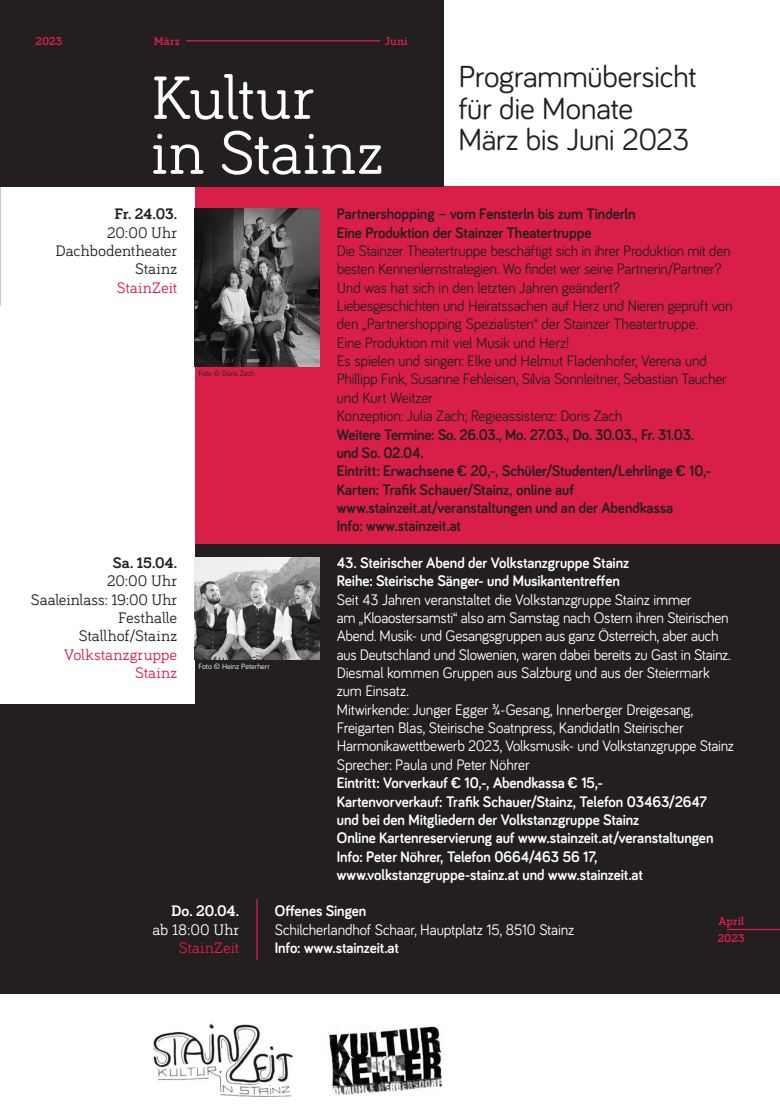
<style>
.page{position:relative;width:780px;height:1117px;background:#fff}
.page>*{position:absolute;margin:0;border:0;box-sizing:border-box;transform-origin:0 0}
.t1{font:62.75px/55px "Bariol Serif";color:#fff}
.t2{font:31.38px/31.4px "Bariol";letter-spacing:-.015em;color:#231f20}
.t3{font:15.75px/18.4px "Bariol";letter-spacing:-.015em;color:#fff;scale:.95 1}
.t4{font:15.75px/18.4px "Bariol";letter-spacing:-.015em;color:#231f20;scale:.95 1}
.t5{font:700 15.75px/18.4px "Bariol";letter-spacing:-.005em;color:#fff;scale:.95 1}
.t6{font:700 15.75px/18.4px "Bariol";letter-spacing:-.005em;color:#231f20;scale:.95 1}
.t7{font:15.75px/18.4px "Bariol Serif";color:#231f20;text-align:right}
.t8{font:15.75px/18.4px "Bariol Serif";letter-spacing:.005em;color:#d91e47;text-align:right}
.t9{font:700 15.75px "Bariol Serif";letter-spacing:.005em;color:#231f20}
.t10{font:15.75px "Bariol Serif";letter-spacing:.005em;color:#fff}
.t11{font:700 15.75px "Bariol Serif";color:#fff}
.t12{font:700 11.75px "Bariol Serif";letter-spacing:.005em;color:#d91e47}
.t13{font:7.88px "Bariol";color:#fff}
.t14{font:7.88px "Bariol";color:#231f20}
</style>
<div class="page">
<div style="left:0;top:703px;width:198px;height:290px;background:#231f20"></div>
<div style="left:195px;top:544px;width:585px;height:449px;background:#231f20"></div>
<div style="left:195px;top:186px;width:585px;height:358px;background:#d91e47"></div>
<div style="left:0;top:0;width:443px;height:186px;background:#231f20"></div>
<img style="left:153px;top:1024px;width:140px;height:73px">
<img style="left:329px;top:1026px;width:114px;height:69px">
<hr style="left:727px;top:928px;width:53px;height:1px;background:#d91e47">
<hr style="left:256px;top:898px;width:2px;height:61px;background:#d91e47">
<hr style="left:186px;top:40px;width:193px;height:1px;background:#d91e47">
<img style="left:195px;top:209px;width:124px;height:157px">
<img style="left:195px;top:557px;width:124px;height:102px">
<p class="t12" style="left:35px;top:33px;width:28px">2023</p>
<p class="t12" style="left:154px;top:33px;width:28px">März</p>
<p class="t12" style="left:385px;top:33px;width:24px">Juni</p>
<h2 class="t2" style="left:458px;top:59px;width:240px">Programmübersicht für die Monate<br>März bis Juni 2023</h2>
<h1 class="t1" style="left:151px;top:66px;width:234px">Kultur in Stainz</h1>
<p class="t6" style="left:337px;top:204px;width:316px">Partnershopping – vom Fensterln bis zum Tinderln<br>Eine Produktion der Stainzer Theatertruppe</p>
<p class="t4" style="left:337px;top:241px;width:418px">Die Stainzer Theatertruppe beschäftigt sich in ihrer Produktion mit den besten Kennenlernstrategien. Wo findet wer seine Partnerin/Partner?<br>Und was hat sich in den letzten Jahren geändert?<br>Liebesgeschichten und Heiratssachen auf Herz und Nieren geprüft von den „Partnershopping Spezialisten“ der Stainzer Theatertruppe.<br>Eine Produktion mit viel Musik und Herz!<br>Es spielen und singen: Elke und Helmut Fladenhofer, Verena und Phillipp Fink, Susanne Fehleisen, Silvia Sonnleitner, Sebastian Taucher und Kurt Weitzer<br>Konzeption: Julia Zach; Regieassistenz: Doris Zach</p>
<p class="t6" style="left:337px;top:424px;width:396px">Weitere Termine: So. 26.03., Mo. 27.03., Do. 30.03., Fr. 31.03. und So. 02.04.<br>Eintritt: Erwachsene € 20,-, Schüler/Studenten/Lehrlinge € 10,- Karten: Trafik Schauer/Stainz, online auf www.stainzeit.at/veranstaltungen und an der Abendkassa<br>Info: www.stainzeit.at</p>
<p class="t5" style="left:337px;top:552px;width:309px">43. Steirischer Abend der Volkstanzgruppe Stainz<br>Reihe: Steirische Sänger- und Musikantentreffen</p>
<p class="t3" style="left:337px;top:589px;width:419px">Seit 43 Jahren veranstaltet die Volkstanzgruppe Stainz immer<br>am „Kloaostersamsti“ also am Samstag nach Ostern ihren Steirischen Abend. Musik- und Gesangsgruppen aus ganz Österreich, aber auch aus Deutschland und Slowenien, waren dabei bereits zu Gast in Stainz.<br>Diesmal kommen Gruppen aus Salzburg und aus der Steiermark zum Einsatz.<br>Mitwirkende: Junger Egger ¾-Gesang, Innerberger Dreigesang, Freigarten Blas, Steirische Soatnpress, KandidatIn Steirischer Harmonikawettbewerb 2023, Volksmusik- und Volkstanzgruppe Stainz Sprecher: Paula und Peter Nöhrer</p>
<p class="t5" style="left:337px;top:772px;width:398px">Eintritt: Vorverkauf € 10,-, Abendkassa € 15,-<br>Kartenvorverkauf: Trafik Schauer/Stainz, Telefon 03463/2647 und bei den Mitgliedern der Volkstanzgruppe Stainz<br>Online Kartenreservierung auf www.stainzeit.at/veranstaltungen Info: Peter Nöhrer, Telefon 0664/463 56 17, www.volkstanzgruppe-stainz.at und www.stainzeit.at</p>
<p class="t9" style="left:114px;top:203px;width:64px">Fr. 24.03.</p>
<p class="t7" style="left:55px;top:222px;width:123px">20:00 Uhr<br>Dachbodentheater<br>Stainz</p>
<p class="t8" style="left:117px;top:277px;width:62px">StainZeit</p>
<p class="t14" style="left:198px;top:368px;width:58px">Foto © Doris Zach</p>
<p class="t9" style="left:113px;top:551px;width:66px">Sa. 15.04.</p>
<p class="t7" style="left:31px;top:570px;width:148px">20:00 Uhr<br>Saaleinlass: 19:00 Uhr<br>Festhalle<br>Stallhof/Stainz</p>
<p class="t8" style="left:64px;top:644px;width:114px">Volkstanzgruppe<br>Stainz</p>
<p class="t13" style="left:198px;top:661px;width:73px">Foto © Heinz Peterherr</p>
<p class="t11" style="left:171px;top:900px;width:70px">Do. 20.04.</p>
<p class="t10" style="left:152px;top:918px;width:88px">ab 18:00 Uhr</p>
<p class="t8" style="left:179px;top:937px;width:62px">StainZeit</p>
<p class="t5" style="left:275px;top:901px;width:98px">Offenes Singen</p>
<p class="t3" style="left:275px;top:919px;width:317px">Schilcherlandhof Schaar, Hauptplatz 15, 8510 Stainz</p>
<p class="t5" style="left:275px;top:937px;width:132px">Info: www.stainzeit.at</p>
<p class="t12" style="left:718px;top:912px;width:27px">April</p>
<p class="t12" style="left:717px;top:930px;width:28px">2023</p>
</div>
